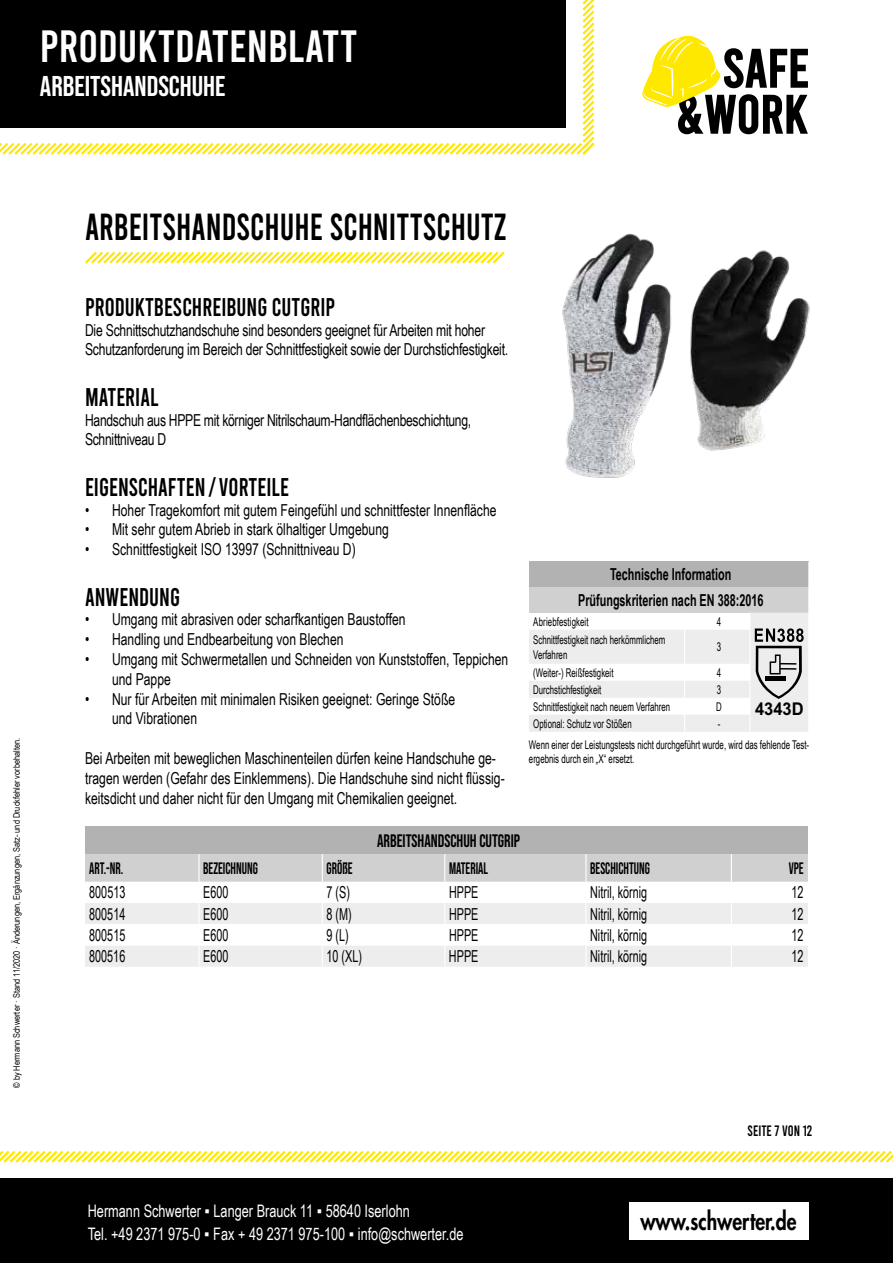
<style>
.page{position:relative;width:893px;height:1263px;background:#fff}
.page>*{position:absolute;margin:0;border:0;box-sizing:border-box;transform-origin:0 0}
.t1{font:45px "Bebas";color:#fff}
.t2{font:37.5px "Bebas";color:#000;scale:.9 1}
.t3{font:28.5px "Bebas Neue";color:#fff}
.t4{font:25.5px "Bebas";color:#000;scale:.9 1}
.t5{font:800 24.3px "Futura Std";color:#000;scale:.8 1}
.t6{font:18px "Bebas Neue";color:#000;scale:.9 1}
.t7{font:700 17.55px "Arial";color:#000;scale:.94 1}
.t8{font:17.25px/22.5px "Arial Narrow";color:#fff;scale:.9 1}
.t9{font:16.5px/19.8px "Arial Narrow";color:#000;scale:.9 1}
.t10{font:16.5px "Arial Narrow";color:#000;scale:.8 1}
.t11{font:16.5px/19.8px "Arial Narrow";letter-spacing:-.02em;color:#000;scale:.9 1}
.t12{font:700 16.5px/25.5px "Arial Narrow";color:#000;text-align:center;scale:.8 1}
.t13{font:16.5px "Bebas Neue";color:#000;scale:.8 1}
.t14{font:15px "Bebas";color:#000;scale:.9 1}
.t15{font:12px/15px "Arial Narrow";color:#000;scale:.8 1}
.t16{font:9px "Arial Narrow";color:#000}
</style>
<div class="page">
<div style="left:0;top:1178px;width:893px;height:85px;background:#000"></div>
<div style="left:629px;top:1202px;width:179px;height:37px;background:#fff"></div>
<svg style="left:0;top:1150px;width:893px;height:13px"></svg>
<svg style="left:0;top:0;width:595px;height:155px;background:#36352b"></svg>
<svg style="left:642px;top:36px;width:166px;height:98px"></svg>
<div style="left:85px;top:826px;width:723px;height:28px;background:#b3b2b2"></div>
<svg style="left:85px;top:854px;width:723px;height:113px"></svg>
<img style="left:562px;top:233px;width:248px;height:245px">
<svg style="left:529px;top:562px;width:280px;height:170px"></svg>
<svg style="left:85px;top:251px;width:420px;height:13px"></svg>
<h1 class="t1" style="left:40px;top:24px;width:319px">PRODUKTDATENBLATT</h1>
<h3 class="t3" style="left:40px;top:70px;width:187px">ARBEITSHANDSCHUHE</h3>
<p class="t16" style="left:10px;top:1088px;width:351px;rotate:-90deg">© by Hermann Schwerter · Stand 11/2020 · Änderungen, Ergänzungen, Satz- und Druckfehler vorbehalten.</p>
<h2 class="t2" style="left:85px;top:208px;width:470px">ARBEITSHANDSCHUHE SCHNITTSCHUTZ</h2>
<h3 class="t4" style="left:85px;top:294px;width:277px">PRODUKTBESCHREIBUNG CUTGRIP</h3>
<p class="t9" style="left:85px;top:319px;width:472px">Die Schnittschutzhandschuhe sind besonders geeignet für Arbeiten mit hoher<br>Schutzanforderung im Bereich der Schnittfestigkeit sowie der Durchstichfestigkeit.</p>
<h3 class="t4" style="left:85px;top:384px;width:83px">MATERIAL</h3>
<p class="t11" style="left:85px;top:409px;width:431px">Handschuh aus HPPE mit körniger Nitrilschaum-Handflächenbeschichtung,<br>Schnittniveau D</p>
<h3 class="t4" style="left:85px;top:474px;width:228px">EIGENSCHAFTEN / VORTEILE</h3>
<p class="t9" style="left:85px;top:499px;width:459px">• Hoher Tragekomfort mit gutem Feingefühl und schnittfester Innenfläche</p>
<p class="t9" style="left:85px;top:519px;width:339px">• Mit sehr gutem Abrieb in stark ölhaltiger Umgebung</p>
<p class="t9" style="left:85px;top:539px;width:302px">• Schnittfestigkeit ISO 13997 (Schnittniveau D)</p>
<h3 class="t4" style="left:85px;top:584px;width:107px">ANWENDUNG</h3>
<p class="t9" style="left:85px;top:609px;width:358px">• Umgang mit abrasiven oder scharfkantigen Baustoffen</p>
<p class="t9" style="left:85px;top:629px;width:289px">• Handling und Endbearbeitung von Blechen</p>
<p class="t9" style="left:112px;top:649px;width:442px;text-indent:-27px">• Umgang mit Schwermetallen und Schneiden von Kunststoffen, Teppichen und Pappe</p>
<p class="t9" style="left:112px;top:688px;width:383px;text-indent:-27px">• Nur für Arbeiten mit minimalen Risiken geeignet: Geringe Stöße und Vibrationen</p>
<p class="t9" style="left:85px;top:748px;width:468px">Bei Arbeiten mit beweglichen Maschinenteilen dürfen keine Handschuhe ge&shy;tragen werden (Gefahr des Einklemmens). Die Handschuhe sind nicht flüssig&shy;keitsdicht und daher nicht für den Umgang mit Chemikalien geeignet.</p>
<p class="t6" style="left:377px;top:830px;width:160px">ARBEITSHANDSCHUH CUTGRIP</p>
<p class="t13" style="left:89px;top:859px;width:44px">ART.-NR.</p>
<p class="t13" style="left:203px;top:859px;width:70px">BEZEICHNUNG</p>
<p class="t13" style="left:327px;top:859px;width:34px">GRÖßE</p>
<p class="t13" style="left:449px;top:859px;width:50px">MATERIAL</p>
<p class="t13" style="left:590px;top:859px;width:76px">BESCHICHTUNG</p>
<p class="t13" style="left:789px;top:859px;width:20px">VPE</p>
<p class="t10" style="left:89px;top:880px;width:47px">800513</p>
<p class="t10" style="left:203px;top:880px;width:33px">E600</p>
<p class="t10" style="left:327px;top:880px;width:31px">7 (S)</p>
<p class="t10" style="left:449px;top:880px;width:38px">HPPE</p>
<p class="t10" style="left:590px;top:880px;width:73px">Nitril, körnig</p>
<p class="t10" style="left:792px;top:880px;width:17px">12</p>
<p class="t10" style="left:89px;top:902px;width:47px">800514</p>
<p class="t10" style="left:203px;top:902px;width:33px">E600</p>
<p class="t10" style="left:327px;top:902px;width:33px">8 (M)</p>
<p class="t10" style="left:449px;top:902px;width:38px">HPPE</p>
<p class="t10" style="left:590px;top:902px;width:73px">Nitril, körnig</p>
<p class="t10" style="left:792px;top:902px;width:17px">12</p>
<p class="t10" style="left:89px;top:923px;width:47px">800515</p>
<p class="t10" style="left:203px;top:923px;width:33px">E600</p>
<p class="t10" style="left:327px;top:923px;width:29px">9 (L)</p>
<p class="t10" style="left:449px;top:923px;width:38px">HPPE</p>
<p class="t10" style="left:590px;top:923px;width:73px">Nitril, körnig</p>
<p class="t10" style="left:792px;top:923px;width:17px">12</p>
<p class="t10" style="left:89px;top:944px;width:47px">800516</p>
<p class="t10" style="left:203px;top:944px;width:33px">E600</p>
<p class="t10" style="left:326px;top:944px;width:46px">10 (XL)</p>
<p class="t10" style="left:449px;top:944px;width:38px">HPPE</p>
<p class="t10" style="left:590px;top:944px;width:73px">Nitril, körnig</p>
<p class="t10" style="left:792px;top:944px;width:17px">12</p>
<p class="t12" style="left:578px;top:561px;width:233px">Technische Information<br>Prüfungskriterien nach EN 388:2016</p>
<p class="t15" style="left:533px;top:613px;width:71px">Abriebfestigkeit</p>
<p class="t15" style="left:717px;top:613px;width:7px">4</p>
<p class="t15" style="left:533px;top:631px;width:167px">Schnittfestigkeit nach herkömmlichem<br>Verfahren</p>
<p class="t15" style="left:717px;top:639px;width:7px">3</p>
<p class="t15" style="left:533px;top:664px;width:102px">(Weiter-) Reißfestigkeit</p>
<p class="t15" style="left:717px;top:664px;width:7px">4</p>
<p class="t15" style="left:533px;top:681px;width:87px">Durchstichfestigkeit</p>
<p class="t15" style="left:717px;top:681px;width:7px">3</p>
<p class="t15" style="left:533px;top:698px;width:173px">Schnittfestigkeit nach neuem Verfahren</p>
<p class="t15" style="left:716px;top:698px;width:9px">D</p>
<p class="t15" style="left:533px;top:715px;width:125px">Optional: Schutz vor Stößen</p>
<p class="t7" style="left:755px;top:697px;width:53px">4343D</p>
<p class="t15" style="left:529px;top:712px;width:352px;line-height:21px;text-indent:189px">-<br>Wenn einer der Leistungstests nicht durchgeführt wurde, wird das fehlende Test-</p>
<p class="t15" style="left:529px;top:751px;width:133px">ergebnis durch ein „X“ ersetzt.</p>
<p class="t14" style="left:748px;top:1123px;width:73px">SEITE 7 VON 12</p>
<p class="t8" style="left:88px;top:1199px;width:419px">Hermann Schwerter ▪ Langer Brauck 11 ▪ 58640 Iserlohn<br>Tel. +49 2371 975-0 ▪ Fax + 49 2371 975-100 ▪ info@schwerter.de</p>
<h3 class="t5" style="left:640px;top:1205px;width:197px">www.schwerter.de</h3>
</div>
